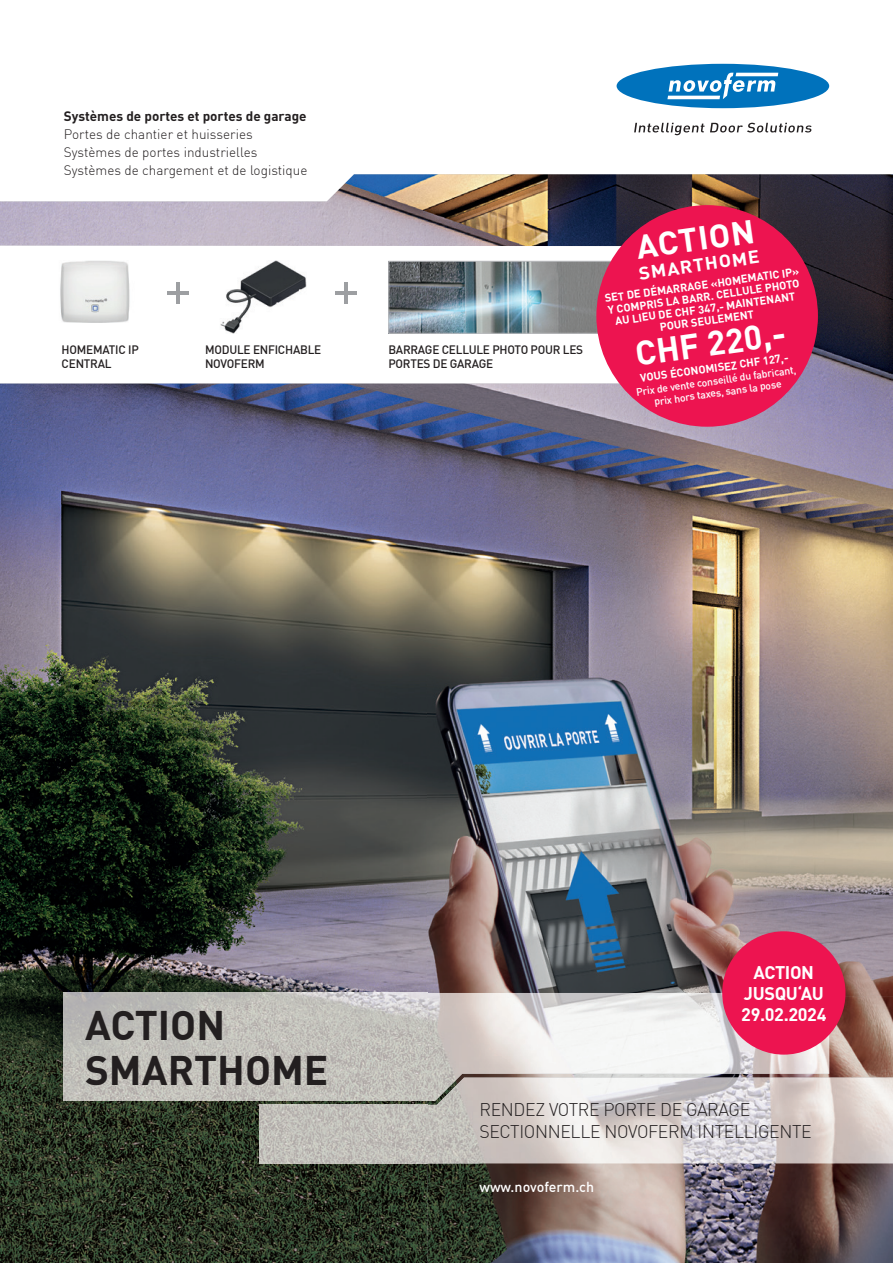
<style>
.page{position:relative;width:893px;height:1263px;background:#fff}
.page>*{position:absolute;margin:0;border:0;box-sizing:border-box;transform-origin:0 0}
.t1{font:700 40.5px/45px "DIN";color:#231f20}
.t2{font:700 34.05px "DIN";color:#fff}
.t3{font:700 32.55px "DIN";color:#fff}
.t4{font:300 18px/22.5px "DIN";letter-spacing:-.02em;color:#231f20}
.t5{font:700 18px/21px "DIN";letter-spacing:-.02em;color:#fff;text-align:center}
.t6{font:700 17.7px "DIN";color:#fff;scale:1.07 1}
.t7{font:500 14.25px "DIN";color:#fff}
.t8{font:300 13.5px/18px "DIN";color:#231f20}
.t9{font:700 13.5px "DIN";color:#231f20}
.t10{font:500 12px/14.4px "DIN";letter-spacing:-.02em;color:#231f20}
.t11{font:700 11.1px/12px "DIN";color:#fff;text-align:center}
.t12{font:500 10.5px/12px "DIN";color:#fff;text-align:center}
</style>
<div class="page">
<img style="left:0;top:174px;width:893px;height:1089px">
<img style="left:428px;top:677px;width:258px;height:316px">
<img style="left:686px;top:677px;width:207px;height:319px">
<img style="left:829px;top:996px;width:64px;height:81px">
<img style="left:428px;top:1163px;width:51px;height:100px">
<img style="left:479px;top:1163px;width:414px;height:100px">
<svg style="left:0;top:246px;width:620px;height:137px"></svg>
<img style="left:64px;top:993px;width:765px;height:108px">
<img style="left:259px;top:1105px;width:169px;height:58px">
<img style="left:428px;top:1077px;width:465px;height:86px">
<svg style="left:634px;top:123px;width:178px;height:12px"></svg>
<svg style="left:617px;top:64px;width:212px;height:44px"></svg>
<img style="left:220px;top:261px;width:87px;height:73px">
<img style="left:54px;top:261px;width:82px;height:61px">
<img style="left:390px;top:263px;width:219px;height:69px">
<div style="left:388px;top:261px;width:358px;height:73px;border:1px solid #bcbdc0"></div>
<div style="left:596px;top:205px;width:222px;height:222px;background:#ed1450;border-radius:50%"></div>
<div style="left:722px;top:931px;width:123px;height:123px;background:#ed1450;border-radius:50%"></div>
<hr style="left:335px;top:291px;width:22px;height:3px;background:#9d9fa2">
<hr style="left:344px;top:282px;width:4px;height:21px;background:#9d9fa2">
<hr style="left:168px;top:291px;width:21px;height:3px;background:#9d9fa2">
<hr style="left:177px;top:282px;width:3px;height:21px;background:#9d9fa2">
<p class="t9" style="left:64px;top:108px;width:244px">Systèmes de portes et portes de garage</p>
<p class="t8" style="left:64px;top:125px;width:245px">Portes de chantier et huisseries<br>Systèmes de portes industrielles<br>Systèmes de chargement et de logistique</p>
<p class="t10" style="left:62px;top:342px;width:79px">HOMEMATIC IP<br>CENTRAL</p>
<p class="t10" style="left:205px;top:342px;width:118px">MODULE ENFICHABLE<br>NOVOFERM</p>
<p class="t10" style="left:388px;top:342px;width:196px">BARRAGE CELLULE PHOTO POUR LES<br>PORTES DE GARAGE</p>
<h3 class="t3" style="left:633px;top:226px;width:121px;rotate:-8deg">ACTION</h3>
<h3 class="t6" style="left:637px;top:262px;width:115px;rotate:-8deg">SMARTHOME</h3>
<p class="t11" style="left:604px;top:292px;width:198px;rotate:-8deg">SET DE DÉMARRAGE «HOMEMATIC IP»<br>Y COMPRIS LA BARR. CELLULE PHOTO<br>AU LIEU DE CHF 347,- MAINTENANT<br>POUR SEULEMENT</p>
<p class="t11" style="left:639px;top:372px;width:151px;rotate:-8deg">VOUS ÉCONOMISEZ CHF 127,-</p>
<h2 class="t2" style="left:632px;top:332px;width:153px;rotate:-8deg">CHF 220,-</h2>
<p class="t12" style="left:635px;top:386px;width:163px;rotate:-8deg">Prix de vente conseillé du fabricant, prix hors taxes, sans la pose</p>
<h1 class="t1" style="left:85px;top:1001px;width:245px">ACTION<br>SMARTHOME</h1>
<h3 class="t5" style="left:741px;top:961px;width:87px">ACTION<br>JUSQU‘AU<br>29.02.2024</h3>
<h3 class="t4" style="left:479px;top:1098px;width:334px">RENDEZ VOTRE PORTE DE GARAGE<br>SECTIONNELLE NOVOFERM INTELLIGENTE</h3>
<p class="t7" style="left:479px;top:1178px;width:116px">www.novoferm.ch</p>
</div>
